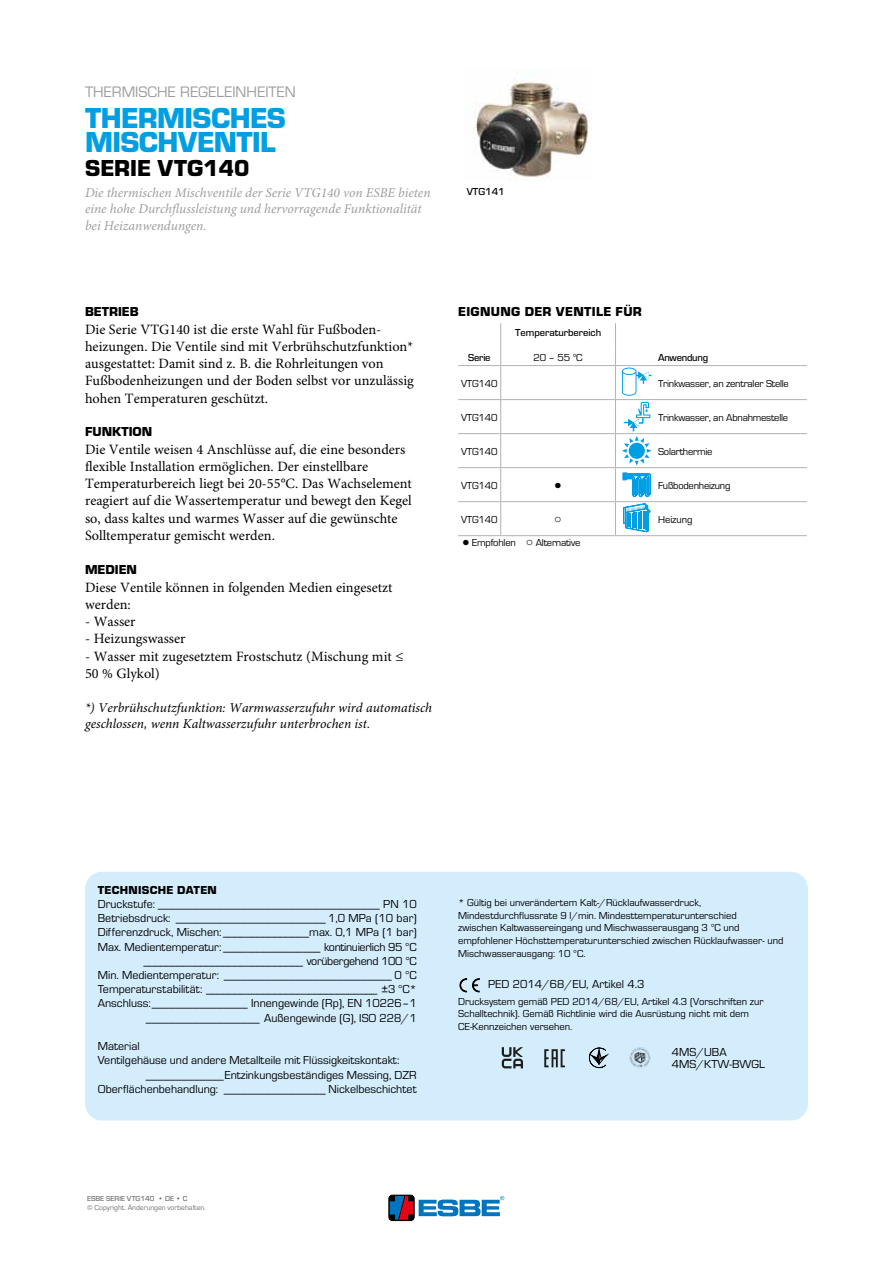
<style>
.page{position:relative;width:893px;height:1263px;background:#fff}
.page>*{position:absolute;margin:0;border:0;box-sizing:border-box;transform-origin:0 0}
.t1{font:700 30px/24px "ESBE Eurostile";letter-spacing:-.02em;color:#009fe3}
.t2{font:700 24px "ESBE Eurostile";color:#000}
.t3{font:15.75px "ESBE Eurostile";color:#9d9d9c}
.t4{font:14.25px/17.2px "Minion Pro";color:#000}
.t5{font:italic 13.5px/16.5px "Minion Pro";color:#9d9d9c}
.t6{font:italic 13.5px/16.5px "Minion Pro";color:#000}
.t7{font:700 13.5px "ESBE Eurostile";color:#000}
.t8{font:700 13.5px "ESBE Eurostile";letter-spacing:.025em;color:#000}
.t9{font:12px/14.2px "ESBE Eurostile";color:#000;text-align:right}
.t10{font:700 12px "ESBE Eurostile";letter-spacing:.025em;color:#000}
.t11{font:10.5px/12.6px "ESBE Eurostile";color:#000}
.t12{font:10.5px "ESBE Eurostile";letter-spacing:-.02em;color:#000}
.t13{font:500 10.5px "ESBE Eurostile";color:#000}
.t14{font:500 10.5px "ESBE Eurostile";letter-spacing:-.02em;color:#000}
.t15{font:7.5px "ESBE Eurostile";color:#706f6f}
.t16{font:500 7.5px "ESBE Eurostile";color:#706f6f}
</style>
<div class="page">
<div style="left:85px;top:872px;width:723px;height:248px;background:#d4edfc;border-radius:17px"></div>
<svg style="left:622px;top:368px;width:30px;height:28px"></svg>
<svg style="left:622px;top:402px;width:30px;height:64px"></svg>
<svg style="left:622px;top:472px;width:29px;height:25px"></svg>
<svg style="left:623px;top:503px;width:27px;height:29px"></svg>
<img style="left:474px;top:81px;width:118px;height:97px">
<hr style="left:654px;top:365px;width:153px;height:1px;background:#b3b2b2">
<hr style="left:654px;top:399px;width:153px;height:1px;background:#b3b2b2">
<hr style="left:654px;top:433px;width:153px;height:1px;background:#b3b2b2">
<hr style="left:654px;top:467px;width:153px;height:1px;background:#b3b2b2">
<hr style="left:654px;top:501px;width:153px;height:1px;background:#b3b2b2">
<hr style="left:615px;top:365px;width:39px;height:1px;background:#b3b2b2">
<hr style="left:615px;top:399px;width:39px;height:1px;background:#b3b2b2">
<hr style="left:615px;top:433px;width:39px;height:1px;background:#b3b2b2">
<hr style="left:615px;top:467px;width:39px;height:1px;background:#b3b2b2">
<hr style="left:615px;top:501px;width:39px;height:1px;background:#b3b2b2">
<hr style="left:458px;top:365px;width:43px;height:1px;background:#b3b2b2">
<hr style="left:458px;top:399px;width:43px;height:1px;background:#b3b2b2">
<hr style="left:458px;top:433px;width:43px;height:1px;background:#b3b2b2">
<hr style="left:458px;top:467px;width:43px;height:1px;background:#b3b2b2">
<hr style="left:458px;top:501px;width:43px;height:1px;background:#b3b2b2">
<hr style="left:458px;top:535px;width:43px;height:1px;background:#b3b2b2">
<hr style="left:501px;top:535px;width:114px;height:1px;background:#b3b2b2">
<hr style="left:615px;top:535px;width:39px;height:1px;background:#b3b2b2">
<hr style="left:654px;top:535px;width:153px;height:1px;background:#b3b2b2">
<svg style="left:500px;top:323px;width:1px;height:42px"></svg>
<svg style="left:615px;top:323px;width:1px;height:42px"></svg>
<hr style="left:501px;top:365px;width:114px;height:1px;background:#b3b2b2">
<hr style="left:500px;top:366px;width:1px;height:33px;background:#b3b2b2">
<hr style="left:615px;top:366px;width:1px;height:33px;background:#b3b2b2">
<hr style="left:501px;top:399px;width:114px;height:1px;background:#b3b2b2">
<hr style="left:500px;top:400px;width:1px;height:33px;background:#b3b2b2">
<hr style="left:615px;top:400px;width:1px;height:33px;background:#b3b2b2">
<hr style="left:501px;top:433px;width:114px;height:1px;background:#b3b2b2">
<hr style="left:500px;top:434px;width:1px;height:33px;background:#b3b2b2">
<hr style="left:615px;top:434px;width:1px;height:33px;background:#b3b2b2">
<hr style="left:501px;top:467px;width:114px;height:1px;background:#b3b2b2">
<hr style="left:500px;top:468px;width:1px;height:33px;background:#b3b2b2">
<hr style="left:615px;top:468px;width:1px;height:33px;background:#b3b2b2">
<hr style="left:501px;top:501px;width:114px;height:1px;background:#b3b2b2">
<hr style="left:500px;top:502px;width:1px;height:33px;background:#b3b2b2">
<hr style="left:615px;top:502px;width:1px;height:33px;background:#b3b2b2">
<svg style="left:544px;top:1049px;width:21px;height:18px"></svg>
<svg style="left:502px;top:1047px;width:21px;height:21px"></svg>
<svg style="left:459px;top:978px;width:21px;height:15px"></svg>
<svg style="left:589px;top:1047px;width:17px;height:21px"></svg>
<img style="left:629px;top:1047px;width:22px;height:21px">
<div style="left:389px;top:1195px;width:25px;height:25px;border:1px solid #000;border-radius:4px"></div>
<svg style="left:390px;top:1196px;width:23px;height:24px"></svg>
<svg style="left:419px;top:1196px;width:85px;height:20px"></svg>
<h3 class="t3" style="left:85px;top:83px;width:212px">THERMISCHE REGELEINHEITEN</h3>
<h1 class="t1" style="left:85px;top:107px;width:203px">THERMISCHES<br>MISCHVENTIL</h1>
<h2 class="t2" style="left:85px;top:155px;width:166px">SERIE VTG140</h2>
<p class="t5" style="left:85px;top:185px;width:347px">Die thermischen Mischventile der Serie VTG140 von ESBE bieten eine hohe Durchflussleistung und hervorragende Funktionalität bei Heizanwendungen.</p>
<p class="t13" style="left:467px;top:186px;width:40px">VTG141</p>
<p class="t7" style="left:85px;top:304px;width:55px">BETRIEB</p>
<p class="t4" style="left:85px;top:321px;width:330px">Die Serie VTG140 ist die erste Wahl für Fußboden&shy;heizungen. Die Ventile sind mit Verbrühschutzfunktion* ausgestattet: Damit sind z. B. die Rohrleitungen von Fußbodenheizungen und der Boden selbst vor unzulässig hohen Temperaturen geschützt.</p>
<p class="t7" style="left:85px;top:424px;width:69px">FUNKTION</p>
<p class="t4" style="left:85px;top:441px;width:328px">Die Ventile weisen 4 Anschlüsse auf, die eine besonders flexible Installation ermöglichen. Der einstellbare Temperaturbereich liegt bei 20-55°C. Das Wachselement reagiert auf die Wassertemperatur und bewegt den Kegel so, dass kaltes und warmes Wasser auf die gewünschte Solltemperatur gemischt werden.</p>
<p class="t7" style="left:85px;top:562px;width:53px">MEDIEN</p>
<p class="t4" style="left:85px;top:579px;width:309px">Diese Ventile können in folgenden Medien eingesetzt werden:</p>
<p class="t4" style="left:85px;top:613px;width:52px">- Wasser</p>
<p class="t4" style="left:85px;top:631px;width:102px">- Heizungswasser</p>
<p class="t4" style="left:85px;top:648px;width:320px">- Wasser mit zugesetztem Frostschutz (Mischung mit ≤<br>50 % Glykol)</p>
<p class="t6" style="left:85px;top:699px;width:349px">*) Verbrühschutzfunktion: Warmwasserzufuhr wird automatisch geschlossen, wenn Kaltwasserzufuhr unterbrochen ist.</p>
<p class="t8" style="left:458px;top:304px;width:185px">EIGNUNG DER VENTILE FÜR</p>
<p class="t13" style="left:515px;top:327px;width:88px">Temperaturbereich</p>
<p class="t13" style="left:468px;top:352px;width:24px">Serie</p>
<p class="t11" style="left:533px;top:352px;width:51px">20 ‒ 55 °C</p>
<p class="t14" style="left:658px;top:352px;width:52px">Anwendung</p>
<p class="t11" style="left:461px;top:377px;width:38px">VTG140</p>
<p class="t12" style="left:658px;top:377px;width:132px">Trinkwasser, an zentraler Stelle</p>
<p class="t11" style="left:461px;top:411px;width:38px">VTG140</p>
<p class="t12" style="left:658px;top:411px;width:132px">Trinkwasser, an Abnahmestelle</p>
<p class="t11" style="left:461px;top:445px;width:38px">VTG140</p>
<p class="t12" style="left:658px;top:445px;width:56px">Solarthermie</p>
<p class="t11" style="left:461px;top:479px;width:38px">VTG140</p>
<p class="t11" style="left:555px;top:479px;width:9px">●</p>
<p class="t12" style="left:658px;top:479px;width:74px">Fußbodenheizung</p>
<p class="t11" style="left:461px;top:513px;width:38px">VTG140</p>
<p class="t11" style="left:555px;top:513px;width:9px">○</p>
<p class="t11" style="left:658px;top:513px;width:36px">Heizung</p>
<p class="t12" style="left:462px;top:536px;width:119px">● Empfohlen ○ Alternative</p>
<p class="t10" style="left:98px;top:883px;width:121px">TECHNISCHE DATEN</p>
<p class="t9" style="left:98px;top:897px;width:320px">Druckstufe: _____________________________________ PN 10<br>Betriebsdruck: _________________________ 1,0 MPa (10 bar)<br>Differenzdruck, Mischen: _______________max. 0,1 MPa (1 bar)<br>Max. Medientemperatur: _________________ kontinuierlich 95 °C ____________________________ vorübergehend 100 °C<br>Min. Medientemperatur: ____________________________ 0 °C Temperaturstabilität: ______________________________ ±3 °C* Anschluss:________________ Innengewinde (Rp), EN 10226‒1 ___________________ Außengewinde (G), ISO 228/1</p>
<p class="t9" style="left:98px;top:1039px;width:43px">Material</p>
<p class="t9" style="left:98px;top:1053px;width:303px">Ventilgehäuse und andere Metallteile mit Flüssigkeitskontakt:</p>
<p class="t9" style="left:146px;top:1068px;width:272px">_____________Entzinkungsbeständiges Messing, DZR</p>
<p class="t9" style="left:98px;top:1082px;width:320px">Oberflächenbehandlung: _________________ Nickelbeschichtet</p>
<p class="t16" style="left:87px;top:1194px;width:102px">ESBE SERIE VTG140 • DE • C</p>
<p class="t15" style="left:87px;top:1203px;width:120px">© Copyright. Änderungen vorbehalten.</p>
<p class="t11" style="left:458px;top:896px;width:327px">* Gültig bei unverändertem Kalt-/Rücklaufwasserdruck, Mindestdurchflussrate 9 l/min. Mindesttemperaturunterschied<br>zwischen Kaltwassereingang und Mischwasserausgang 3 °C und empfohlener Höchsttemperaturunterschied zwischen Rücklaufwasser- und Mischwasserausgang: 10 °C.</p>
<p class="t9" style="left:488px;top:977px;width:158px">PED 2014/68/EU, Artikel 4.3</p>
<p class="t11" style="left:458px;top:995px;width:307px">Drucksystem gemäß PED 2014/68/EU, Artikel 4.3 (Vorschriften zur<br>Schalltechnik). Gemäß Richtlinie wird die Ausrüstung nicht mit dem<br>CE-Kennzeichen versehen.</p>
<p class="t9" style="left:672px;top:1046px;width:95px;line-height:12px;text-align:left">4MS/UBA<br>4MS/KTW-BWGL</p>
</div>
